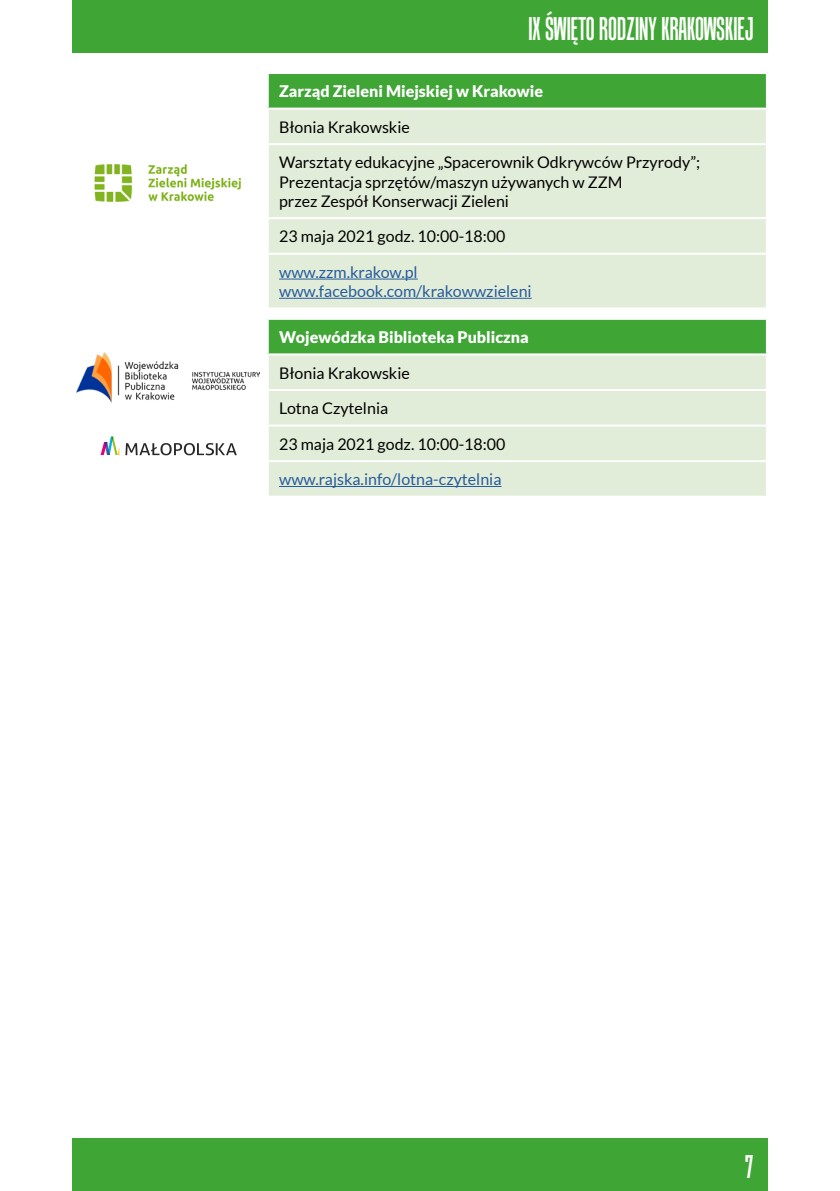
<style>
.page{position:relative;width:840px;height:1191px;background:#fff}
.page>*{position:absolute;margin:0;border:0;box-sizing:border-box;transform-origin:0 0}
.t1{font:30px "Tandelle Rg";color:#fffffd}
.t2{font:16px/19.2px "Lato";color:#000}
.t3{font:16px/19.2px "Lato";color:#275b9b}
.t4{font:900 16px "Lato";color:#fff}
</style>
<div class="page">
<div style="left:72px;top:0;width:695px;height:53px;background:#3fa535"></div>
<div style="left:72px;top:1138px;width:695px;height:53px;background:#3fa535"></div>
<img style="left:76px;top:352px;width:184px;height:50px">
<div style="left:267px;top:319px;width:499px;height:35px;background:#3fa535"></div>
<div style="left:268px;top:355px;width:497px;height:141px;background:#e2edd9"></div>
<hr style="left:266px;top:318px;width:501px;height:2px;background:#fff">
<hr style="left:266px;top:320px;width:2px;height:33px;background:#fff">
<hr style="left:765px;top:320px;width:2px;height:33px;background:#fff">
<hr style="left:266px;top:353px;width:501px;height:2px;background:#fff">
<hr style="left:266px;top:389px;width:501px;height:2px;background:#fff">
<hr style="left:266px;top:424px;width:501px;height:2px;background:#fff">
<hr style="left:266px;top:460px;width:501px;height:2px;background:#fff">
<hr style="left:279px;top:486px;width:222px;height:1px;background:#275b9b">
<div style="left:267px;top:73px;width:499px;height:36px;background:#3fa535"></div>
<div style="left:268px;top:110px;width:497px;height:197px;background:#e2edd9"></div>
<hr style="left:266px;top:72px;width:501px;height:2px;background:#fff">
<hr style="left:266px;top:74px;width:2px;height:34px;background:#fff">
<hr style="left:765px;top:74px;width:2px;height:34px;background:#fff">
<hr style="left:266px;top:108px;width:501px;height:2px;background:#fff">
<hr style="left:266px;top:143px;width:501px;height:2px;background:#fff">
<hr style="left:266px;top:217px;width:501px;height:2px;background:#fff">
<hr style="left:266px;top:253px;width:501px;height:2px;background:#fff">
<hr style="left:279px;top:278px;width:138px;height:1px;background:#275b9b">
<hr style="left:279px;top:298px;width:252px;height:1px;background:#275b9b">
<img style="left:94px;top:164px;width:147px;height:38px">
<svg style="left:125px;top:443px;width:112px;height:12px"></svg>
<svg style="left:100px;top:437px;width:19px;height:18px"></svg>
<h1 class="t1" style="left:528px;top:10px;width:227px">IX ŚWIĘTO RODZINY KRAKOWSKIEJ</h1>
<p class="t4" style="left:279px;top:82px;width:265px">Zarząd Zieleni Miejskiej w Krakowie</p>
<p class="t2" style="left:279px;top:117px;width:132px">Błonia Krakowskie</p>
<p class="t2" style="left:279px;top:153px;width:422px">Warsztaty edukacyjne „Spacerownik Odkrywców Przyrody”;<br>Prezentacja sprzętów/maszyn używanych w ZZM<br>przez Zespół Konserwacji Zieleni</p>
<p class="t2" style="left:279px;top:227px;width:228px">23 maja 2021 godz. 10:00-18:00</p>
<p class="t3" style="left:279px;top:262px;width:254px">www.zzm.krakow.pl www.facebook.com/krakowwzieleni</p>
<p class="t4" style="left:279px;top:328px;width:251px">Wojewódzka Biblioteka Publiczna</p>
<p class="t2" style="left:279px;top:363px;width:132px">Błonia Krakowskie</p>
<p class="t2" style="left:279px;top:399px;width:110px">Lotna Czytelnia</p>
<p class="t2" style="left:279px;top:434px;width:228px">23 maja 2021 godz. 10:00-18:00</p>
<p class="t3" style="left:279px;top:470px;width:224px">www.rajska.info/lotna-czytelnia</p>
<h1 class="t1" style="left:744px;top:1148px;width:10px">7</h1>
</div>
